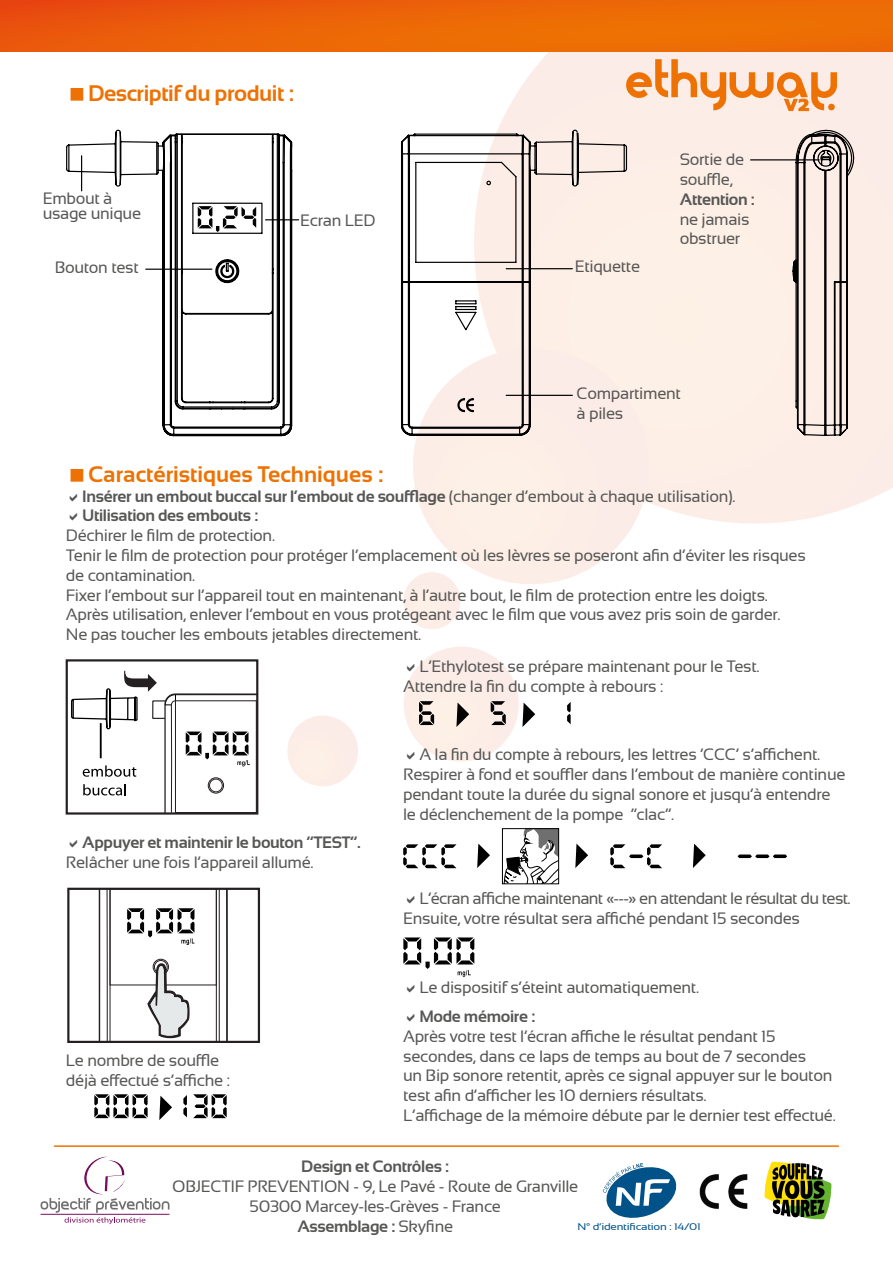
<style>
.page{position:relative;width:893px;height:1263px;background:#fff}
.page>*{position:absolute;margin:0;border:0;box-sizing:border-box;transform-origin:0 0}
.t1{font:700 22.5px "Sansation";color:#ee7203}
.t2{font:700 22.5px "Sansation";letter-spacing:-.02em;color:#ee7203}
.t3{font:16.5px/19.8px "Sansation";letter-spacing:-.02em;color:#575756}
.t4{font:700 16.5px/19.8px "Sansation";letter-spacing:-.02em;color:#575756}
.t5{font:9.6px "Sansation";letter-spacing:-.025em;color:#015288;scale:1.2 1}
.s1{font-weight:400}
.s2{font-weight:700}
</style>
<div class="page">
<div style="left:498px;top:52px;width:395px;height:472px;background:#fceee7"></div>
<svg style="left:413px;top:348px;width:248px;height:236px"></svg>
<svg style="left:403px;top:572px;width:60px;height:57px"></svg>
<svg style="left:287px;top:716px;width:71px;height:70px"></svg>
<div style="left:0;top:0;width:893px;height:52px;background:linear-gradient(to right,#ea560d,#ee7403)"></div>
<svg style="left:626px;top:59px;width:211px;height:52px;background:#f7c59f"></svg>
<hr style="left:54px;top:1145px;width:785px;height:2px;background:#ee7203">
<img style="left:699px;top:1174px;width:49px;height:35px">
<svg style="left:603px;top:1163px;width:74px;height:55px"></svg>
<svg style="left:764px;top:1162px;width:67px;height:57px"></svg>
<svg style="left:41px;top:1157px;width:128px;height:67px"></svg>
<svg style="left:66px;top:130px;width:96px;height:140px"></svg>
<svg style="left:401px;top:130px;width:227px;height:306px"></svg>
<hr style="left:506px;top:395px;width:66px;height:1px;background:#000">
<hr style="left:506px;top:268px;width:66px;height:1px;background:#000">
<hr style="left:266px;top:219px;width:33px;height:1px;background:#000">
<svg style="left:162px;top:133px;width:131px;height:303px"></svg>
<hr style="left:751px;top:159px;width:68px;height:1px;background:#000">
<svg style="left:792px;top:130px;width:62px;height:306px;background:#c0b5b0"></svg>
<div style="left:66px;top:659px;width:192px;height:155px;border:2px solid #241f21"></div>
<svg style="left:70px;top:671px;width:188px;height:143px"></svg>
<div style="left:67px;top:888px;width:193px;height:155px;border:2px solid #241f21"></div>
<svg style="left:99px;top:888px;width:129px;height:155px"></svg>
<svg style="left:94px;top:1094px;width:54px;height:24px"></svg>
<svg style="left:183px;top:1094px;width:44px;height:24px"></svg>
<svg style="left:159px;top:1096px;width:13px;height:24px"></svg>
<svg style="left:567px;top:702px;width:4px;height:22px"></svg>
<svg style="left:504px;top:830px;width:53px;height:52px"></svg>
<div style="left:502px;top:828px;width:57px;height:56px;border:1px solid #000"></div>
<svg style="left:403px;top:844px;width:53px;height:24px"></svg>
<svg style="left:610px;top:844px;width:52px;height:24px"></svg>
<svg style="left:737px;top:854px;width:50px;height:4px"></svg>
<svg style="left:477px;top:844px;width:13px;height:24px"></svg>
<svg style="left:575px;top:844px;width:13px;height:24px"></svg>
<svg style="left:693px;top:844px;width:13px;height:24px"></svg>
<svg style="left:403px;top:937px;width:71px;height:40px"></svg>
<svg style="left:404px;top:647px;width:131px;height:115px"></svg>
<h1 class="t2" style="left:88px;top:80px;width:208px">Descriptif du produit :</h1>
<p class="t3" style="left:43px;top:191px;width:100px;line-height:15.3px">Embout à usage unique</p>
<p class="t3" style="left:55px;top:257px;width:86px">Bouton test</p>
<p class="t3" style="left:300px;top:210px;width:77px">Ecran LED</p>
<p class="t3" style="left:575px;top:257px;width:67px">Etiquette</p>
<p class="t3" style="left:680px;top:150px;width:66px">Sortie de souffle,</p>
<p class="t4" style="left:680px;top:189px;width:77px">Attention :</p>
<p class="t3" style="left:680px;top:209px;width:71px">ne jamais obstruer</p>
<p class="t3" style="left:577px;top:383px;width:106px">Compartiment à piles</p>
<h1 class="t1" style="left:88px;top:461px;width:297px">Caractéristiques Techniques :</h1>
<p class="t4" style="left:82px;top:486px;width:655px">Insérer un embout buccal sur l’embout de soufflage <span class="s1">(changer d’embout à chaque utilisation).<br></span>Utilisation des embouts :</p>
<p class="t3" style="left:66px;top:526px;width:741px">Déchirer le film de protection.<br>Tenir le film de protection pour protéger l’emplacement où les lèvres se poseront afin d’éviter les risques de contamination.<br>Fixer l’embout sur l’appareil tout en maintenant, à l’autre bout, le film de protection entre les doigts.<br>Après utilisation, enlever l’embout en vous protégeant avec le film que vous avez pris soin de garder.<br>Ne pas toucher les embouts jetables directement.</p>
<p class="t3" style="left:403px;top:656px;width:358px;text-indent:16px">L’Ethylotest se prépare maintenant pour le Test.<br>Attendre la fin du compte à rebours :</p>
<p class="t4" style="left:82px;top:832px;width:280px">Appuyer et maintenir le bouton “TEST”.</p>
<p class="t3" style="left:66px;top:852px;width:249px">Relâcher une fois l’appareil allumé.</p>
<p class="t3" style="left:66px;top:1050px;width:166px">Le nombre de souffle déjà effectué s’affiche :</p>
<p class="t3" style="left:403px;top:744px;width:444px;text-indent:16px">A la fin du compte à rebours, les lettres ‘CCC’ s’affichent.<br>Respirer à fond et souffler dans l’embout de manière continue pendant toute la durée du signal sonore et jusqu’à entendre le déclenchement de la pompe ”clac”.</p>
<p class="t3" style="left:403px;top:888px;width:449px;text-indent:16px">L’écran affiche maintenant «---» en attendant le résultat du test.<br>Ensuite, votre résultat sera affiché pendant 15 secondes</p>
<p class="t3" style="left:419px;top:978px;width:281px">Le dispositif s’éteint automatiquement.</p>
<p class="t4" style="left:419px;top:1006px;width:118px">Mode mémoire :</p>
<p class="t3" style="left:403px;top:1026px;width:434px">Après votre test l’écran affiche le résultat pendant 15 secondes, dans ce laps de temps au bout de 7 secondes<br>un Bip sonore retentit, après ce signal appuyer sur le bouton test afin d’afficher les 10 derniers résultats.<br>L’affichage de la mémoire débute par le dernier test effectué.</p>
<p class="t4" style="left:301px;top:1156px;width:149px">Design et Contrôles :</p>
<p class="t3" style="left:172px;top:1176px;width:408px;text-align:center">OBJECTIF PREVENTION - 9, Le Pavé - Route de Granville<br>50300 Marcey-les-Grèves - France<br><span class="s2">Assemblage :</span> Skyfine</p>
<p class="t5" style="left:578px;top:1221px;width:104px">N° d’identification : 14/01</p>
</div>
